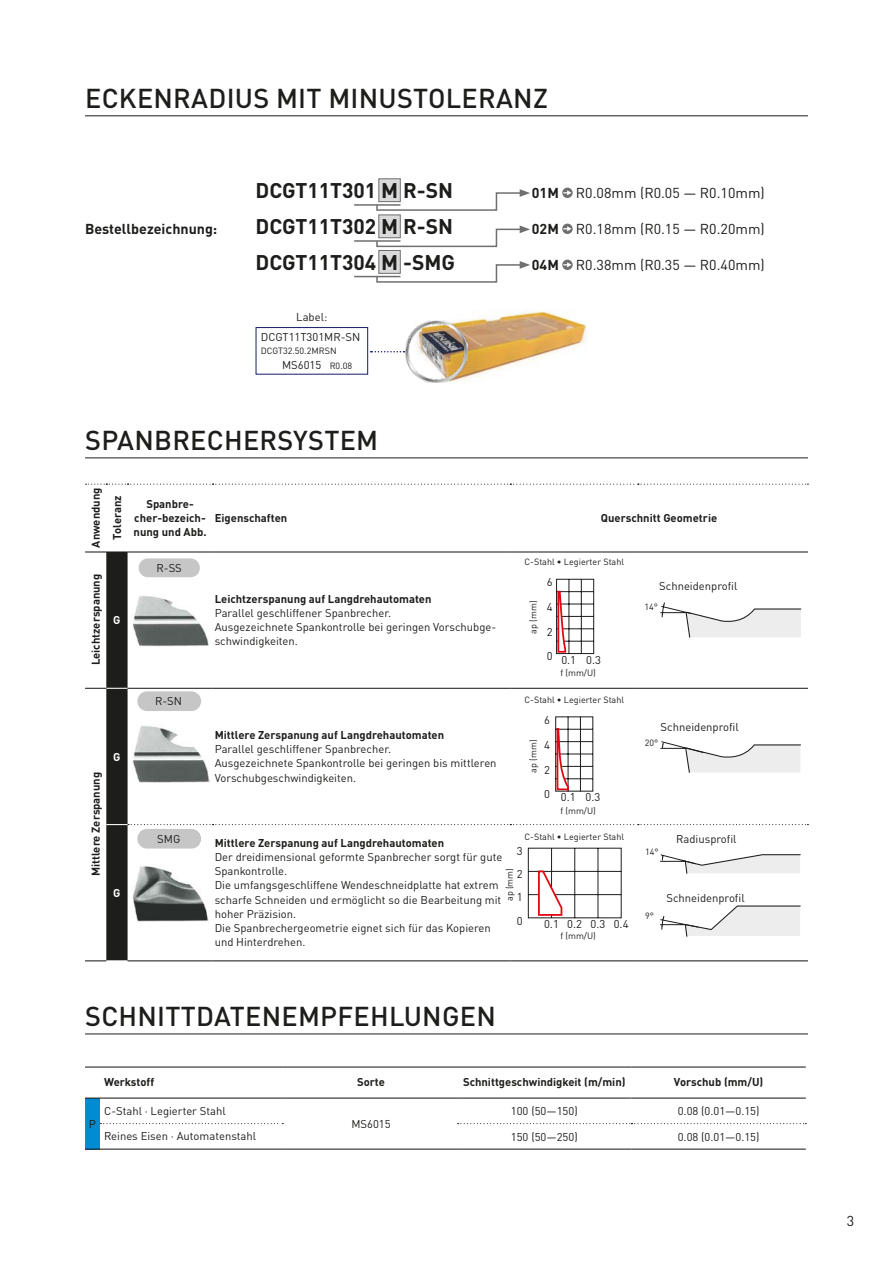
<style>
.page{position:relative;width:893px;height:1263px;background:#fff}
.page>*{position:absolute;margin:0;border:0;box-sizing:border-box;transform-origin:0 0}
.MSS1_Subline-18_24{font:500 27px "DIN Pro";letter-spacing:.01em;color:#1d1d1b}
.MSS1_Copytext-9_5-BA{font:700 21px "DIN Pro";color:#1d1d1b}
.MSS1_Copytext-9_5-BA-2{font:14.25px "DIN Pro";color:#1d1d1b}
.MSS1_Copytext-9_5-BA-3{font:700 14.25px "DIN Pro";color:#1d1d1b}
.MSS1_Pagination{font:14.25px "DIN Pro";color:#1d1d1b}
.MSS1_Table-7_5{font:11.25px/14.2px "DIN Pro";color:#1d1d1b}
.MSS1_Table-7_5_Cente{font:700 11.25px/14.2px "DIN Pro";color:#1d1d1b;text-align:center}
.MSS1_Table-7_5-2{font:700 11.25px "DIN Pro";color:#1d1d1b}
.MSS1_Table-7_5_Cente-2{font:11.25px "DIN Pro";color:#1d1d1b}
.MSS1_Table-7_5_Cente-3{font:700 11.25px "DIN Pro";color:#fff}
.MSS1_Table-6{font:9px "DIN Pro";color:#1d1d1b}
.s1{font-size:9px}
.s2{font-weight:700}
</style>
<div class="page">
<div style="left:255px;top:327px;width:113px;height:48px;border:1px solid #20286d"></div>
<img style="left:427px;top:309px;width:160px;height:74px">
<img style="left:406px;top:321px;width:61px;height:61px">
<svg style="left:371px;top:351px;width:33px;height:1px"></svg>
<div style="left:379px;top:179px;width:21px;height:23px;background:#dadada"></div>
<div style="left:379px;top:215px;width:21px;height:23px;background:#dadada"></div>
<div style="left:379px;top:250px;width:21px;height:23px;background:#dadada;border:1px solid #706f6f"></div>
<svg style="left:86px;top:484px;width:722px;height:1px"></svg>
<div style="left:85px;top:1098px;width:15px;height:51px;background:#008bd2"></div>
<hr style="left:283px;top:1066px;width:174px;height:1px;background:#1d1d1b">
<hr style="left:457px;top:1066px;width:174px;height:1px;background:#1d1d1b">
<hr style="left:631px;top:1066px;width:175px;height:1px;background:#1d1d1b">
<hr style="left:283px;top:1097px;width:174px;height:1px;background:#1d1d1b">
<hr style="left:457px;top:1097px;width:174px;height:1px;background:#1d1d1b">
<hr style="left:631px;top:1097px;width:175px;height:1px;background:#1d1d1b">
<hr style="left:100px;top:1148px;width:183px;height:2px;background:#1d1d1b">
<hr style="left:283px;top:1148px;width:174px;height:2px;background:#1d1d1b">
<hr style="left:457px;top:1148px;width:174px;height:2px;background:#1d1d1b">
<hr style="left:631px;top:1148px;width:175px;height:2px;background:#1d1d1b">
<svg style="left:85px;top:1066px;width:15px;height:1px"></svg>
<hr style="left:100px;top:1066px;width:183px;height:1px;background:#1d1d1b">
<svg style="left:85px;top:1097px;width:15px;height:1px"></svg>
<hr style="left:100px;top:1097px;width:183px;height:1px;background:#1d1d1b">
<svg style="left:85px;top:1148px;width:15px;height:2px"></svg>
<svg style="left:100px;top:1123px;width:183px;height:1px"></svg>
<svg style="left:458px;top:1123px;width:348px;height:1px"></svg>
<svg style="left:85px;top:551px;width:723px;height:410px"></svg>
<div style="left:562px;top:188px;width:11px;height:10px;background:#706f6f;border-radius:50%"></div>
<svg style="left:563px;top:190px;width:9px;height:5px"></svg>
<div style="left:562px;top:224px;width:11px;height:10px;background:#706f6f;border-radius:50%"></div>
<svg style="left:563px;top:226px;width:9px;height:5px"></svg>
<div style="left:562px;top:260px;width:11px;height:10px;background:#706f6f;border-radius:50%"></div>
<svg style="left:563px;top:262px;width:9px;height:5px"></svg>
<hr style="left:354px;top:204px;width:46px;height:2px;background:#706f6f">
<hr style="left:354px;top:240px;width:46px;height:2px;background:#706f6f">
<hr style="left:354px;top:276px;width:46px;height:1px;background:#706f6f">
<svg style="left:375px;top:189px;width:155px;height:22px"></svg>
<svg style="left:375px;top:225px;width:155px;height:23px"></svg>
<svg style="left:375px;top:261px;width:155px;height:22px"></svg>
<hr style="left:85px;top:1033px;width:723px;height:1px;background:#1d1d1b">
<hr style="left:85px;top:457px;width:723px;height:1px;background:#1d1d1b">
<hr style="left:85px;top:115px;width:723px;height:1px;background:#1d1d1b">
<p class="MSS1_Subline-18_24" style="left:85px;top:76px;width:464px">ECKENRADIUS MIT MINUSTOLERANZ</p>
<p class="MSS1_Copytext-9_5-BA-3" style="left:85px;top:217px;width:134px">Bestellbezeichnung:</p>
<p class="MSS1_Copytext-9_5-BA" style="left:255px;top:173px;width:199px">DCGT11T301 M R-SN</p>
<p class="MSS1_Copytext-9_5-BA" style="left:255px;top:209px;width:199px">DCGT11T302 M R-SN</p>
<p class="MSS1_Copytext-9_5-BA" style="left:255px;top:245px;width:201px">DCGT11T304 M -SMG</p>
<p class="MSS1_Table-7_5_Cente-2" style="left:296px;top:308px;width:33px">Label:</p>
<p class="MSS1_Table-7_5" style="left:261px;top:329px;width:101px">DCGT11T301MR-SN</p>
<p class="MSS1_Table-6" style="left:261px;top:344px;width:77px">DCGT32.50.2MRSN</p>
<p class="MSS1_Table-7_5" style="left:282px;top:356px;width:72px">MS6015 <span class="s1">R0.08</span></p>
<p class="MSS1_Subline-18_24" style="left:85px;top:418px;width:295px">SPANBRECHERSYSTEM</p>
<p class="MSS1_Copytext-9_5-BA-2" style="left:532px;top:182px;width:234px"><span class="s2">01M</span> R0.08mm (R0.05 — R0.10mm)</p>
<p class="MSS1_Copytext-9_5-BA-2" style="left:532px;top:218px;width:234px"><span class="s2">02M</span> R0.18mm (R0.15 — R0.20mm)</p>
<p class="MSS1_Copytext-9_5-BA-2" style="left:532px;top:254px;width:234px"><span class="s2">04M</span> R0.38mm (R0.35 — R0.40mm)</p>
<p class="MSS1_Table-7_5_Cente" style="left:87px;top:548px;width:62px;rotate:-90deg">Anwendung</p>
<p class="MSS1_Table-7_5_Cente" style="left:109px;top:540px;width:46px;rotate:-90deg">Toleranz</p>
<p class="MSS1_Table-7_5_Cente" style="left:134px;top:495px;width:74px">Spanbre&shy;cher-bezeich&shy;nung und Abb.</p>
<p class="MSS1_Table-7_5_Cente" style="left:87px;top:665px;width:93px;rotate:-90deg">Leichtzerspanung</p>
<p class="MSS1_Table-7_5_Cente-3" style="left:113px;top:611px;width:9px">G</p>
<p class="MSS1_Table-7_5_Cente" style="left:87px;top:876px;width:106px;rotate:-90deg">Mittlere Zerspanung</p>
<p class="MSS1_Table-7_5_Cente-3" style="left:113px;top:747px;width:9px">G</p>
<p class="MSS1_Table-7_5_Cente-3" style="left:113px;top:883px;width:9px">G</p>
<p class="MSS1_Table-7_5_Cente-2" style="left:157px;top:559px;width:27px">R-SS</p>
<p class="MSS1_Table-7_5_Cente-2" style="left:155px;top:692px;width:29px">R-SN</p>
<p class="MSS1_Table-7_5_Cente-2" style="left:157px;top:830px;width:25px">SMG</p>
<p class="MSS1_Table-7_5-2" style="left:215px;top:508px;width:74px">Eigenschaften</p>
<p class="MSS1_Table-7_5_Cente" style="left:601px;top:509px;width:118px">Querschnitt Geometrie</p>
<p class="MSS1_Table-7_5-2" style="left:215px;top:589px;width:218px">Leichtzerspanung auf Langdrehautomaten</p>
<p class="MSS1_Table-7_5" style="left:215px;top:604px;width:178px">Parallel geschliffener Spanbrecher.</p>
<p class="MSS1_Table-7_5" style="left:215px;top:619px;width:283px">Ausgezeichnete Spankontrolle bei geringen Vorschubge&shy;schwindigkeiten.</p>
<p class="MSS1_Table-7_5-2" style="left:215px;top:725px;width:231px">Mittlere Zerspanung auf Langdrehautomaten</p>
<p class="MSS1_Table-7_5" style="left:215px;top:741px;width:178px">Parallel geschliffener Spanbrecher.</p>
<p class="MSS1_Table-7_5" style="left:215px;top:755px;width:283px">Ausgezeichnete Spankontrolle bei geringen bis mittleren<br>Vorschubgeschwindigkeiten.</p>
<p class="MSS1_Table-6" style="left:524px;top:555px;width:101px">C-Stahl • Legierter Stahl</p>
<p class="MSS1_Table-6" style="left:526px;top:633px;width:35px;rotate:-90deg">ap (mm)</p>
<p class="MSS1_Table-7_5" style="left:547px;top:569px;width:7px;line-height:24.6px;text-align:justify">6<br>4<br>2</p>
<p class="MSS1_Table-7_5" style="left:547px;top:651px;width:56px">0 0.1 0.3</p>
<p class="MSS1_Table-6" style="left:560px;top:666px;width:37px">f (mm/U)</p>
<p class="MSS1_Table-6" style="left:524px;top:692px;width:101px">C-Stahl • Legierter Stahl</p>
<p class="MSS1_Table-7_5" style="left:544px;top:712px;width:7px">6</p>
<p class="MSS1_Table-7_5" style="left:544px;top:736px;width:7px">4</p>
<p class="MSS1_Table-7_5" style="left:544px;top:761px;width:7px">2</p>
<p class="MSS1_Table-7_5" style="left:544px;top:789px;width:58px">0 0.1 0.3</p>
<p class="MSS1_Table-6" style="left:526px;top:772px;width:35px;rotate:-90deg">ap (mm)</p>
<p class="MSS1_Table-6" style="left:560px;top:804px;width:37px">f (mm/U)</p>
<p class="MSS1_Table-6" style="left:524px;top:830px;width:101px">C-Stahl • Legierter Stahl</p>
<p class="MSS1_Table-7_5-2" style="left:215px;top:833px;width:231px">Mittlere Zerspanung auf Langdrehautomaten</p>
<p class="MSS1_Table-7_5" style="left:215px;top:848px;width:289px">Der dreidimensional geformte Spanbrecher sorgt für gute<br>Spankontrolle.</p>
<p class="MSS1_Table-7_5" style="left:215px;top:877px;width:288px">Die umfangsgeschliffene Wendeschneidplatte hat extrem scharfe Schneiden und ermöglicht so die Bearbeitung mit hoher Präzision.</p>
<p class="MSS1_Table-7_5" style="left:215px;top:920px;width:278px">Die Spanbrechergeometrie eignet sich für das Kopieren und Hinterdrehen.</p>
<p class="MSS1_Table-7_5" style="left:517px;top:838px;width:7px;line-height:23.2px;text-align:justify">3<br>2<br>1<br>0</p>
<p class="MSS1_Table-6" style="left:503px;top:901px;width:35px;rotate:-90deg">ap (mm)</p>
<p class="MSS1_Table-7_5" style="left:544px;top:915px;width:86px">0.1 0.2 0.3 0.4</p>
<p class="MSS1_Table-6" style="left:560px;top:929px;width:37px">f (mm/U)</p>
<p class="MSS1_Table-7_5" style="left:659px;top:578px;width:80px">Schneidenprofil</p>
<p class="MSS1_Table-6" style="left:644px;top:600px;width:15px">14°</p>
<p class="MSS1_Table-7_5" style="left:661px;top:718px;width:80px">Schneidenprofil</p>
<p class="MSS1_Table-6" style="left:645px;top:736px;width:15px">20°</p>
<p class="MSS1_Table-6" style="left:645px;top:845px;width:15px">14°</p>
<p class="MSS1_Table-7_5" style="left:676px;top:831px;width:62px">Radiusprofil</p>
<p class="MSS1_Table-6" style="left:645px;top:908px;width:10px">9°</p>
<p class="MSS1_Table-7_5" style="left:666px;top:890px;width:80px">Schneidenprofil</p>
<p class="MSS1_Subline-18_24" style="left:85px;top:994px;width:412px">SCHNITTDATENEMPFEHLUNGEN</p>
<p class="MSS1_Table-7_5-2" style="left:104px;top:1073px;width:51px">Werkstoff</p>
<p class="MSS1_Table-7_5_Cente" style="left:357px;top:1074px;width:29px">Sorte</p>
<p class="MSS1_Table-7_5_Cente" style="left:463px;top:1074px;width:164px">Schnittgeschwindigkeit (m/min)</p>
<p class="MSS1_Table-7_5_Cente" style="left:674px;top:1074px;width:91px">Vorschub (mm/U)</p>
<p class="MSS1_Table-7_5" style="left:104px;top:1102px;width:123px">C-Stahl · Legierter Stahl</p>
<p class="MSS1_Table-7_5" style="left:104px;top:1128px;width:153px">Reines Eisen · Automatenstahl</p>
<p class="MSS1_Table-7_5_Cente-2" style="left:511px;top:1102px;width:68px">100 (50—150)</p>
<p class="MSS1_Table-7_5_Cente-2" style="left:678px;top:1102px;width:83px">0.08 (0.01—0.15)</p>
<p class="MSS1_Table-7_5_Cente-2" style="left:511px;top:1128px;width:68px">150 (50—250)</p>
<p class="MSS1_Table-7_5_Cente-2" style="left:678px;top:1128px;width:83px">0.08 (0.01—0.15)</p>
<p class="MSS1_Table-7_5_Cente-2" style="left:89px;top:1115px;width:9px">P</p>
<p class="MSS1_Table-7_5_Cente-2" style="left:351px;top:1115px;width:41px">MS6015</p>
<p class="MSS1_Pagination" style="left:847px;top:1209px;width:9px">3</p>
</div>
